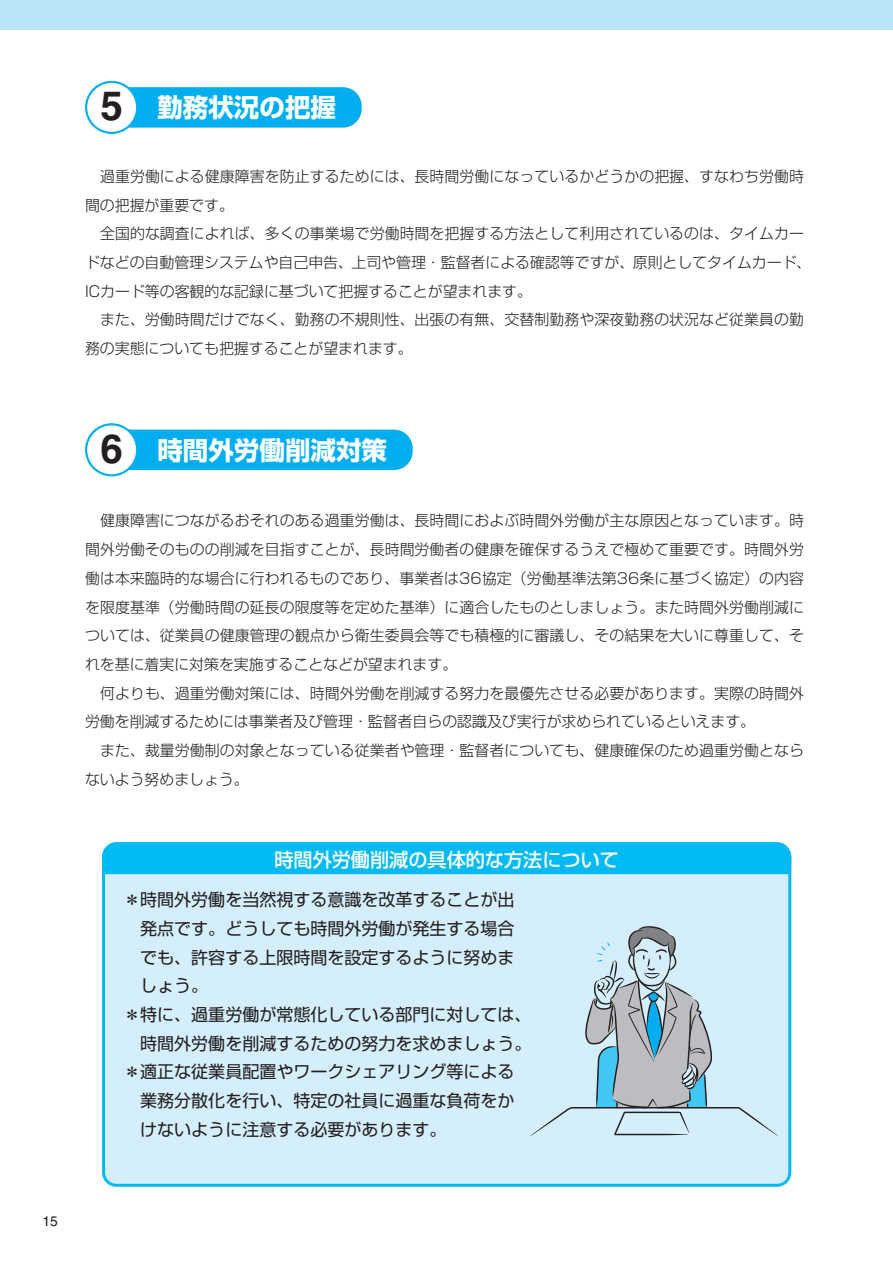
<style>
.page{position:relative;width:893px;height:1262px;background:#fff}
.page>*{position:absolute;margin:0;border:0;box-sizing:border-box;transform-origin:0 0}
.t1{font:700 25.5px "Shin Go";color:#fff}
.t2{font:500 19.2px "Shin Go";color:#fff}
.t3{font:16.95px "Shin Go";color:#231f20}
.t4{font:300 14.85px/28.7px "Shin Go";letter-spacing:.005em;color:#231f20}
.t5{font:13.8px "Helvetica";color:#231f20}
.s1{font-family:"Helvetica";font-size:40.35px;color:#231f20}
</style>
<div class="page">
<div style="left:0;top:0;width:892px;height:30px;background:#b9e5fa"></div>
<div style="left:111px;top:87px;width:250px;height:41px;background:#00aeef;border-radius:19px"></div>
<div style="left:86px;top:82px;width:51px;height:51px;background:#fff;border-radius:50%"></div>
<div style="left:85px;top:81px;width:53px;height:53px;border:2px solid #00aeef;border-radius:50%"></div>
<div style="left:111px;top:429px;width:301px;height:41px;background:#00aeef;border-radius:19px"></div>
<div style="left:86px;top:424px;width:51px;height:51px;background:#fff;border-radius:50%"></div>
<div style="left:85px;top:423px;width:53px;height:53px;border:2px solid #00aeef;border-radius:50%"></div>
<div style="left:104px;top:843px;width:685px;height:342px;background:#d4effb;border-radius:13px"></div>
<div style="left:102px;top:842px;width:689px;height:344px;border:3px solid #00baf1;border-radius:13px"></div>
<div style="left:102px;top:842px;width:690px;height:33px;background:#00baf1"></div>
<svg style="left:530px;top:926px;width:248px;height:210px"></svg>
<h1 class="t1" style="left:100px;top:98px;width:237px"><span class="s1">5</span> 勤務状況の把握</h1>
<p class="t4" style="left:85px;top:164px;width:720px;text-indent:15px">過重労働による健康障害を防止するためには、長時間労働になっているかどうかの把握、すなわち労働時間の把握が重要です。</p>
<p class="t4" style="left:85px;top:221px;width:727px;text-indent:15px">全国的な調査によれば、多くの事業場で労働時間を把握する方法として利用されているのは、タイムカードなどの自動管理システムや自己申告、上司や管理・監督者による確認等ですが、原則としてタイムカード、<br>ICカード等の客観的な記録に基づいて把握することが望まれます。</p>
<p class="t4" style="left:85px;top:307px;width:720px;text-indent:15px">また、労働時間だけでなく、勤務の不規則性、出張の有無、交替制勤務や深夜勤務の状況など従業員の勤務の実態についても把握することが望まれます。</p>
<h1 class="t1" style="left:100px;top:440px;width:288px"><span class="s1">6</span> 時間外労働削減対策</h1>
<p class="t4" style="left:85px;top:508px;width:720px;text-align:justify;text-indent:15px">健康障害につながるおそれのある過重労働は、長時間におよぶ時間外労働が主な原因となっています。時間外労働そのものの削減を目指すことが、長時間労働者の健康を確保するうえで極めて重要です。時間外労働は本来臨時的な場合に行われるものであり、事業者は36協定（労働基準法第36条に基づく協定）の内容を限度基準（労働時間の延長の限度等を定めた基準）に適合したものとしましょう。また時間外労働削減については、従業員の健康管理の観点から衛生委員会等でも積極的に審議し、その結果を大いに尊重して、それを基に着実に対策を実施することなどが望まれます。</p>
<p class="t4" style="left:85px;top:680px;width:720px;text-indent:15px">何よりも、過重労働対策には、時間外労働を削減する努力を最優先させる必要があります。実際の時間外労働を削減するためには事業者及び管理・監督者自らの認識及び実行が求められているといえます。</p>
<p class="t4" style="left:85px;top:738px;width:720px;text-indent:15px">また、裁量労働制の対象となっている従業者や管理・監督者についても、健康確保のため過重労働とならないよう努めましょう。</p>
<p class="t2" style="left:274px;top:852px;width:346px">時間外労働削減の具体的な方法について</p>
<p class="t3" style="left:123px;top:893px;width:393px">＊時間外労働を当然視する意識を改革することが出</p>
<p class="t3" style="left:140px;top:922px;width:376px">発点です。どうしても時間外労働が発生する場合</p>
<p class="t3" style="left:140px;top:950px;width:376px">でも、許容する上限時間を設定するように努めま</p>
<p class="t3" style="left:140px;top:979px;width:70px">しょう。</p>
<p class="t3" style="left:123px;top:1008px;width:410px">＊特に、過重労働が常態化している部門に対しては、</p>
<p class="t3" style="left:140px;top:1037px;width:393px">時間外労働を削減するための努力を求めましょう。</p>
<p class="t3" style="left:123px;top:1065px;width:393px">＊適正な従業員配置やワークシェアリング等による</p>
<p class="t3" style="left:140px;top:1094px;width:376px">業務分散化を行い、特定の社員に過重な負荷をか</p>
<p class="t3" style="left:140px;top:1123px;width:308px">けないように注意する必要があります。</p>
<p class="t5" style="left:43px;top:1216px;width:17px">15</p>
</div>
